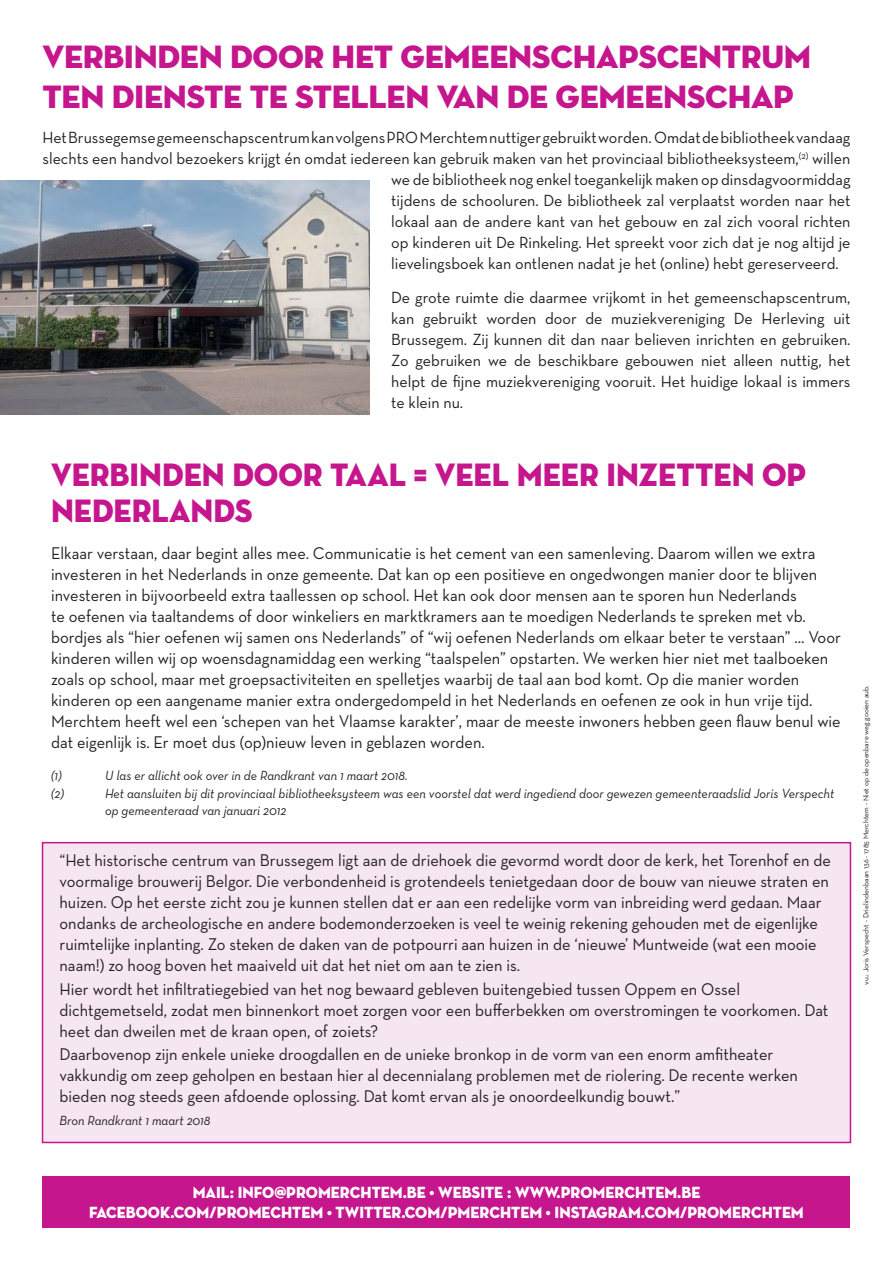
<style>
.page{position:relative;width:893px;height:1263px;background:#fff}
.page>*{position:absolute;margin:0;border:0;box-sizing:border-box;transform-origin:0 0}
.t1{font:33px/39.6px "Neutraface Display Titling";letter-spacing:-.01em;color:#c6168d}
.t2{font:33px/36px "Neutraface Display Titling";letter-spacing:-.01em;color:#c6168d;scale:.95 1}
.t3{font:17.25px/21px "Neutra Text";color:#231f20;scale:.95 1}
.t4{font:16.5px/21px "Neutra Text";color:#231f20;text-align:justify}
.t5{font:16.5px/19.8px "Neutraface Display Titling";color:#fff;text-align:center;scale:.94 1}
.t6{font:italic 13.5px/16.5px "Neutra Text";color:#231f20;scale:.95 1}
.t7{font:7.5px "Neutra Text";color:#231f20}
</style>
<div class="page">
<hr style="left:892px;top:907px;width:1px;height:356px;background:#f5e6f1">
<div style="left:43px;top:1177px;width:807px;height:51px;background:#c6168d"></div>
<img style="left:0;top:181px;width:370px;height:234px">
<div style="left:43px;top:843px;width:807px;height:299px;background:#f5e6f1"></div>
<div style="left:42px;top:842px;width:809px;height:301px;border:2px solid #c6168d"></div>
<h1 class="t1" style="left:43px;top:37px;width:770px">VERBINDEN DOOR HET GEMEENSCHAPSCENTRUM<br>TEN DIENSTE TE STELLEN VAN DE GEMEENSCHAP</h1>
<p class="t4" style="left:43px;top:129px;width:809px">Het Brussegemse gemeenschapscentrum kan volgens PRO Merchtem nuttiger gebruikt worden. Omdat de bibliotheek vandaag</p>
<p class="t4" style="left:43px;top:150px;width:809px">slechts een handvol bezoekers krijgt én omdat iedereen kan gebruik maken van het provinciaal bibliotheeksysteem,<sup>(2)</sup> willen</p>
<p class="t4" style="left:391px;top:171px;width:461px">we de bibliotheek nog enkel toegankelijk maken op dinsdagvoormiddag</p>
<p class="t4" style="left:391px;top:192px;width:461px">tijdens de schooluren. De bibliotheek zal verplaatst worden naar het</p>
<p class="t4" style="left:391px;top:213px;width:461px">lokaal aan de andere kant van het gebouw en zal zich vooral richten</p>
<p class="t4" style="left:391px;top:234px;width:461px">op kinderen uit De Rinkeling. Het spreekt voor zich dat je nog altijd je</p>
<p class="t4" style="left:391px;top:255px;width:449px">lievelingsboek kan ontlenen nadat je het (online) hebt gereserveerd.</p>
<p class="t4" style="left:391px;top:288px;width:461px">De grote ruimte die daarmee vrijkomt in het gemeenschapscentrum, kan gebruikt worden door de muziekvereniging De Herleving uit Brussegem. Zij kunnen dit dan naar believen inrichten en gebruiken.<br>Zo gebruiken we de beschikbare gebouwen niet alleen nuttig, het helpt de fijne muziekvereniging vooruit. Het huidige lokaal is immers te klein nu.</p>
<h1 class="t2" style="left:51px;top:456px;width:797px">VERBINDEN DOOR TAAL = VEEL MEER INZETTEN OP<br>NEDERLANDS</h1>
<p class="t3" style="left:51px;top:544px;width:833px">Elkaar verstaan, daar begint alles mee. Communicatie is het cement van een samenleving. Daarom willen we extra investeren in het Nederlands in onze gemeente. Dat kan op een positieve en ongedwongen manier door te blijven investeren in bijvoorbeeld extra taallessen op school. Het kan ook door mensen aan te sporen hun Nederlands<br>te oefenen via taaltandems of door winkeliers en marktkramers aan te moedigen Nederlands te spreken met vb. bordjes als “hier oefenen wij samen ons Nederlands” of “wij oefenen Nederlands om elkaar beter te verstaan” … Voor kinderen willen wij op woensdagnamiddag een werking “taalspelen” opstarten. We werken hier niet met taalboeken zoals op school, maar met groepsactiviteiten en spelletjes waarbij de taal aan bod komt. Op die manier worden kinderen op een aangename manier extra ondergedompeld in het Nederlands en oefenen ze ook in hun vrije tijd.<br>Merchtem heeft wel een ‘schepen van het Vlaamse karakter’, maar de meeste inwoners hebben geen flauw benul wie dat eigenlijk is. Er moet dus (op)nieuw leven in geblazen worden.</p>
<p class="t6" style="left:51px;top:768px;width:13px">(1)</p>
<p class="t6" style="left:105px;top:768px;width:320px">U las er allicht ook over in de Randkrant van 1 maart 2018.</p>
<p class="t6" style="left:51px;top:787px;width:15px">(2)</p>
<p class="t6" style="left:105px;top:787px;width:769px">Het aansluiten bij dit provinciaal bibliotheeksysteem was een voorstel dat werd ingediend door gewezen gemeenteraadslid Joris Verspecht op gemeenteraad van januari 2012</p>
<p class="t3" style="left:60px;top:852px;width:813px">“Het historische centrum van Brussegem ligt aan de driehoek die gevormd wordt door de kerk, het Torenhof en de voormalige brouwerij Belgor. Die verbondenheid is grotendeels tenietgedaan door de bouw van nieuwe straten en huizen. Op het eerste zicht zou je kunnen stellen dat er aan een redelijke vorm van inbreiding werd gedaan. Maar ondanks de archeologische en andere bodemonderzoeken is veel te weinig rekening gehouden met de eigenlijke ruimtelijke inplanting. Zo steken de daken van de potpourri aan huizen in de ‘nieuwe’ Muntweide (wat een mooie naam!) zo hoog boven het maaiveld uit dat het niet om aan te zien is.</p>
<p class="t3" style="left:60px;top:980px;width:811px">Hier wordt het infiltratiegebied van het nog bewaard gebleven buitengebied tussen Oppem en Ossel dichtgemetseld, zodat men binnenkort moet zorgen voor een bufferbekken om overstromingen te voorkomen. Dat heet dan dweilen met de kraan open, of zoiets?</p>
<p class="t3" style="left:60px;top:1045px;width:779px">Daarbovenop zijn enkele unieke droogdallen en de unieke bronkop in de vorm van een enorm amfitheater vakkundig om zeep geholpen en bestaan hier al decennialang problemen met de riolering. De recente werken bieden nog steeds geen afdoende oplossing. Dat komt ervan als je onoordeelkundig bouwt.”</p>
<p class="t6" style="left:60px;top:1113px;width:160px">Bron Randkrant 1 maart 2018</p>
<p class="t7" style="left:863px;top:985px;width:302px;rotate:-90deg">v.u.: Joris Verspecht - Drielindenbaan 136 - 1785 Merchtem - Niet op de openbare weg gooien aub.</p>
<p class="t5" style="left:89px;top:1182px;width:762px">MAIL: INFO@PROMERCHTEM.BE • WEBSITE : WWW.PROMERCHTEM.BE<br>FACEBOOK.COM/PROMECHTEM • TWITTER.COM/PMERCHTEM • INSTAGRAM.COM/PROMERCHTEM</p>
</div>
